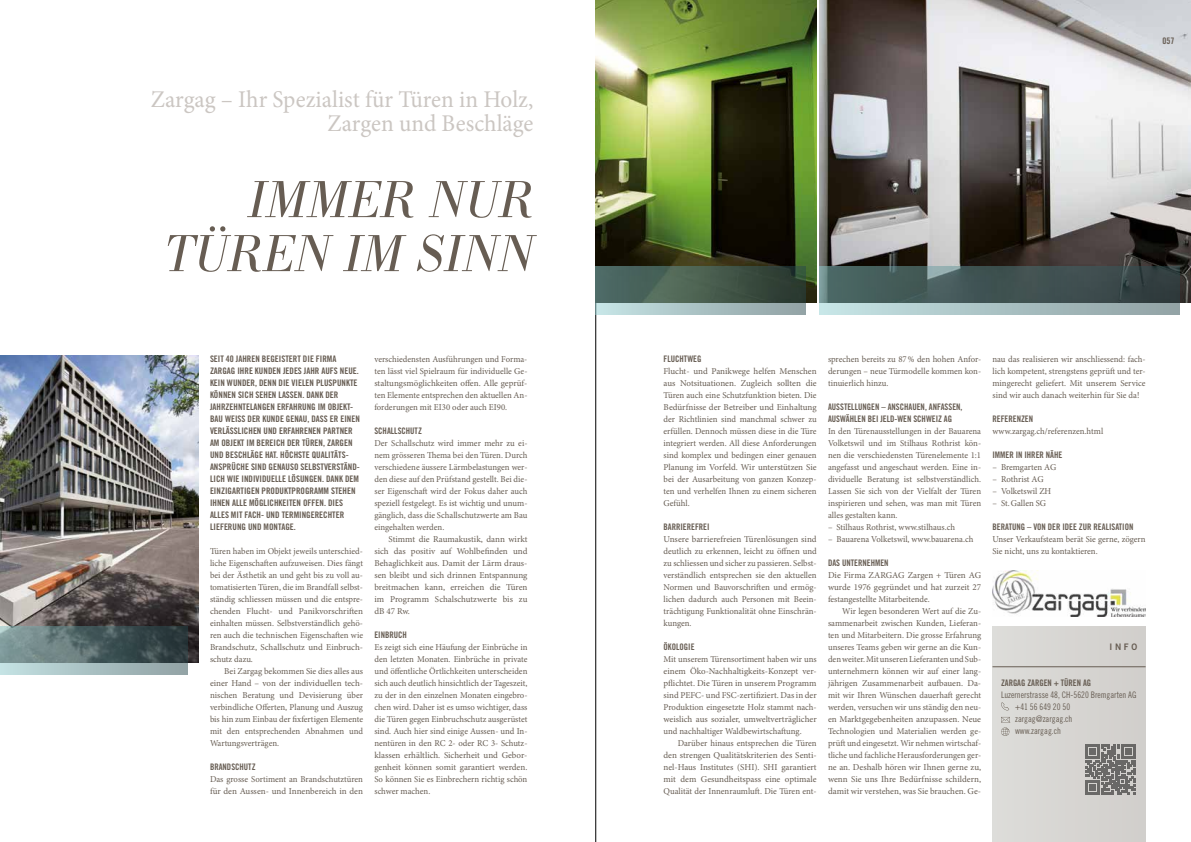
<style>
.page{position:relative;width:1191px;height:842px;background:#fff}
.page>*{position:absolute;margin:0;border:0;box-sizing:border-box;transform-origin:0 0}
.t1{font:italic 300 54px/54px "Bodoni Antiqua T";color:#675d53;text-align:right}
.t2{font:24px/24px "Minion Pro";color:#cbc6c2;text-align:right}
.t3{font:9px/12px "Minion Pro";color:#675d53;text-align:justify}
.t4{font:9px/12px "Trade Gothic Bold Cond Twenty";color:#675d53}
.t5{font:9px/12px "Trade Gothic Cond Eighteen";color:#675d53;scale:.96 1}
.t6{font:9px "Trade Gothic Bold Cond Twenty";color:#675d53;scale:.96 1}
.t7{font:9px "Trade Gothic Bold Two";color:#675d53;scale:.96 1}
</style>
<div class="page">
<hr style="left:595px;top:0;width:1px;height:842px;background:#000">
<img style="left:0;top:355px;width:198px;height:307px">
<img style="left:595px;top:0;width:221px;height:302px">
<img style="left:819px;top:0;width:372px;height:302px">
<svg style="left:0;top:626px;width:187px;height:48px;background:#677c7d"></svg>
<svg style="left:595px;top:266px;width:210px;height:48px;background:#5b7168"></svg>
<svg style="left:819px;top:266px;width:360px;height:48px;background:#5b6f6f"></svg>
<div style="left:992px;top:626px;width:153px;height:216px;background:#d7d6d3"></div>
<svg style="left:1001px;top:702px;width:8px;height:8px"></svg>
<svg style="left:1001px;top:717px;width:8px;height:19px"></svg>
<hr style="left:992px;top:666px;width:153px;height:1px;background:#675d53">
<svg style="left:1085px;top:744px;width:50px;height:50px"></svg>
<img style="left:992px;top:570px;width:153px;height:47px">
<h2 class="t2" style="left:151px;top:88px;width:384px">Zargag – Ihr Spezialist für Türen in Holz,<br>Zargen und Beschläge</h2>
<h1 class="t1" style="left:164px;top:173px;width:371px">IMMER NUR<br>TÜREN IM SINN</h1>
<p class="t4" style="left:210px;top:353px;width:151px">SEIT 40 JAHREN BEGEISTERT DIE FIRMA ZARGAG IHRE KUNDEN JEDES JAHR AUFS NEUE.<br>KEIN WUNDER, DENN DIE VIELEN PLUSPUNKTE KÖNNEN SICH SEHEN LASSEN. DANK DER JAHRZEHNTELANGEN ERFAHRUNG IM OBJEKT-BAU WEISS DER KUNDE GENAU, DASS ER EINEN VERLÄSSLICHEN UND ERFAHRENEN PARTNER AM OBJEKT IM BEREICH DER TÜREN, ZARGEN UND BESCHLÄGE HAT. HÖCHSTE QUALITÄTS-ANSPRÜCHE SIND GENAUSO SELBSTVERSTÄND-LICH WIE INDIVIDUELLE LÖSUNGEN. DANK DEM EINZIGARTIGEN PRODUKTPROGRAMM STEHEN IHNEN ALLE MÖGLICHKEITEN OFFEN. DIES ALLES MIT FACH- UND TERMINGERECHTER LIEFERUNG UND MONTAGE.</p>
<p class="t3" style="left:210px;top:546px;width:155px">Türen haben im Objekt jeweils unterschied&shy;liche Eigenschaften aufzuweisen. Dies fängt bei der Ästhetik an und geht bis zu voll au&shy;tomatisierten Türen, die im Brandfall selbst&shy;ständig schliessen müssen und die entspre&shy;chenden Flucht- und Panikvorschriften einhalten müssen. Selbstverständlich gehö&shy;ren auch die technischen Eigenschaften wie Brandschutz, Schallschutz und Einbruch&shy;schutz dazu.</p>
<p class="t3" style="left:210px;top:666px;width:155px;text-indent:14px">Bei Zargag bekommen Sie dies alles aus einer Hand – von der individuellen tech&shy;nischen Beratung und Devisierung über verbindliche Offerten, Planung und Auszug bis hin zum Einbau der fixfertigen Elemente mit den entsprechenden Abnahmen und Wartungsverträgen.</p>
<p class="t4" style="left:210px;top:761px;width:47px">BRANDSCHUTZ</p>
<p class="t3" style="left:210px;top:774px;width:155px">Das grosse Sortiment an Brandschutztüren für den Aussen- und Innenbereich in den</p>
<p class="t3" style="left:374px;top:354px;width:154px">verschiedensten Ausführungen und Forma&shy;ten lässt viel Spielraum für individuelle Ge&shy;staltungsmöglichkeiten offen. Alle geprüf&shy;ten Elemente entsprechen den aktuellen An&shy;forderungen mit EI30 oder auch EI90.</p>
<p class="t4" style="left:374px;top:425px;width:49px">SCHALLSCHUTZ</p>
<p class="t3" style="left:374px;top:438px;width:155px">Der Schallschutz wird immer mehr zu ei&shy;nem grösseren Thema bei den Türen. Durch verschiedene äussere Lärmbelastungen wer&shy;den diese auf den Prüfstand gestellt. Bei die&shy;ser Eigenschaft wird der Fokus daher auch speziell festgelegt. Es ist wichtig und unum&shy;gänglich, dass die Schallschutzwerte am Bau eingehalten werden.</p>
<p class="t3" style="left:374px;top:534px;width:155px;text-indent:14px">Stimmt die Raumakustik, dann wirkt sich das positiv auf Wohlbefinden und Behaglichkeit aus. Damit der Lärm draus&shy;sen bleibt und sich drinnen Entspannung breitmachen kann, erreichen die Türen im Programm Schalschutzwerte bis zu dB 47 Rw.</p>
<p class="t4" style="left:374px;top:629px;width:34px">EINBRUCH</p>
<p class="t3" style="left:374px;top:642px;width:155px">Es zeigt sich eine Häufung der Einbrüche in den letzten Monaten. Einbrüche in private und öffentliche Örtlichkeiten unterscheiden sich auch deutlich hinsichtlich der Tageszeit, zu der in den einzelnen Monaten eingebro&shy;chen wird. Daher ist es umso wichtiger, dass die Türen gegen Einbruchschutz ausgerüstet sind. Auch hier sind einige Aussen- und In&shy;nentüren in den RC 2- oder RC 3- Schutz&shy;klassen erhältlich. Sicherheit und Gebor&shy;genheit können somit garantiert werden.<br>So können Sie es Einbrechern richtig schön schwer machen.</p>
<p class="t4" style="left:1162px;top:34px;width:13px">057</p>
<p class="t4" style="left:663px;top:353px;width:39px">FLUCHTWEG</p>
<p class="t3" style="left:663px;top:366px;width:155px">Flucht- und Panikwege helfen Menschen aus Notsituationen. Zugleich sollten die Türen auch eine Schutzfunktion bieten. Die Bedürfnisse der Betreiber und Einhaltung der Richtlinien sind manchmal schwer zu erfüllen. Dennoch müssen diese in die Türe integriert werden. All diese Anforderungen sind komplex und bedingen einer genauen Planung im Vorfeld. Wir unterstützen Sie bei der Ausarbeitung von ganzen Konzep&shy;ten und verhelfen Ihnen zu einem sicheren Gefühl.</p>
<p class="t4" style="left:663px;top:521px;width:48px">BARRIEREFREI</p>
<p class="t3" style="left:663px;top:534px;width:155px">Unsere barrierefreien Türenlösungen sind deutlich zu erkennen, leicht zu öffnen und zu schliessen und sicher zu passieren. Selbst&shy;verständlich entsprechen sie den aktuellen Normen und Bauvorschriften und ermög&shy;lichen dadurch auch Personen mit Beein&shy;trächtigung Funktionalität ohne Einschrän&shy;kungen.</p>
<p class="t4" style="left:663px;top:641px;width:33px">ÖKOLOGIE</p>
<p class="t3" style="left:663px;top:654px;width:155px">Mit unserem Türensortiment haben wir uns einem Öko-Nachhaltigkeits-Konzept ver&shy;pflichtet. Die Türen in unserem Programm sind PEFC- und FSC-zertifiziert. Das in der Produktion eingesetzte Holz stammt nach&shy;weislich aus sozialer, umweltverträglicher und nachhaltiger Waldbewirtschaftung.</p>
<p class="t3" style="left:663px;top:738px;width:155px;text-indent:14px">Darüber hinaus entsprechen die Türen den strengen Qualitätskriterien des Senti&shy;nel-Haus Institutes (SHI). SHI garantiert mit dem Gesundheitspass eine optimale Qualität der Innenraumluft. Die Türen ent-</p>
<p class="t3" style="left:828px;top:354px;width:155px">sprechen bereits zu 87% den hohen Anfor&shy;derungen – neue Türmodelle kommen kon&shy;tinuierlich hinzu.</p>
<p class="t4" style="left:828px;top:401px;width:136px">AUSSTELLUNGEN – ANSCHAUEN, ANFASSEN,<br>AUSWÄHLEN BEI JELD-WEN SCHWEIZ AG</p>
<p class="t3" style="left:828px;top:426px;width:155px">In den Türenausstellungen in der Bauarena Volketswil und im Stilhaus Rothrist kön&shy;nen die verschiedensten Türenelemente 1:1 angefasst und angeschaut werden. Eine in&shy;dividuelle Beratung ist selbstverständlich.<br>Lassen Sie sich von der Vielfalt der Türen inspirieren und sehen, was man mit Türen alles gestalten kann.</p>
<p class="t3" style="left:828px;top:522px;width:128px">– Stilhaus Rothrist, www.stilhaus.ch</p>
<p class="t3" style="left:828px;top:534px;width:147px">– Bauarena Volketswil, www.bauarena.ch</p>
<p class="t4" style="left:828px;top:557px;width:62px">DAS UNTERNEHMEN</p>
<p class="t3" style="left:828px;top:570px;width:155px">Die Firma ZARGAG Zargen + Türen AG wurde 1976 gegründet und hat zurzeit 27 festangestellte Mitarbeitende.</p>
<p class="t3" style="left:828px;top:606px;width:155px;text-indent:14px">Wir legen besonderen Wert auf die Zu&shy;sammenarbeit zwischen Kunden, Lieferan&shy;ten und Mitarbeitern. Die grosse Erfahrung unseres Teams geben wir gerne an die Kun&shy;den weiter. Mit unseren Lieferanten und Sub&shy;unternehmern können wir auf einer lang&shy;jährigen Zusammenarbeit aufbauen. Da&shy;mit wir Ihren Wünschen dauerhaft gerecht werden, versuchen wir uns ständig den neu&shy;en Marktgegebenheiten anzupassen. Neue Technologien und Materialien werden ge&shy;prüft und eingesetzt. Wir nehmen wirtschaf&shy;tliche und fachliche Herausforderungen ger&shy;ne an. Deshalb hören wir Ihnen gerne zu, wenn Sie uns Ihre Bedürfnisse schildern, damit wir verstehen, was Sie brauchen. Ge-</p>
<p class="t3" style="left:992px;top:354px;width:155px">nau das realisieren wir anschliessend: fach&shy;lich kompetent, strengstens geprüft und ter&shy;mingerecht geliefert. Mit unserem Service sind wir auch danach weiterhin für Sie da!</p>
<p class="t4" style="left:992px;top:413px;width:42px">REFERENZEN</p>
<p class="t3" style="left:992px;top:426px;width:112px">www.zargag.ch/referenzen.html</p>
<p class="t4" style="left:992px;top:449px;width:71px">IMMER IN IHRER NÄHE</p>
<p class="t3" style="left:992px;top:462px;width:65px">– Bremgarten AG</p>
<p class="t3" style="left:992px;top:474px;width:53px">– Rothrist AG</p>
<p class="t3" style="left:992px;top:486px;width:60px">– Volketswil ZH</p>
<p class="t3" style="left:992px;top:498px;width:55px">– St.Gallen SG</p>
<p class="t4" style="left:992px;top:521px;width:142px">BERATUNG – VON DER IDEE ZUR REALISATION</p>
<p class="t3" style="left:992px;top:534px;width:155px">Unser Verkaufsteam berät Sie gerne, zögern<br>Sie nicht, uns zu kontaktieren.</p>
<p class="t7" style="left:1109px;top:642px;width:30px">INFO</p>
<p class="t6" style="left:1001px;top:678px;width:95px">ZARGAG ZARGEN + TÜREN AG</p>
<p class="t5" style="left:1015px;top:689px;width:128px;text-indent:-14px">Luzernerstrasse 48, CH-5620 Bremgarten AG +41 56 649 20 50<br>zargag@zargag.ch<br>www.zargag.ch</p>
</div>
